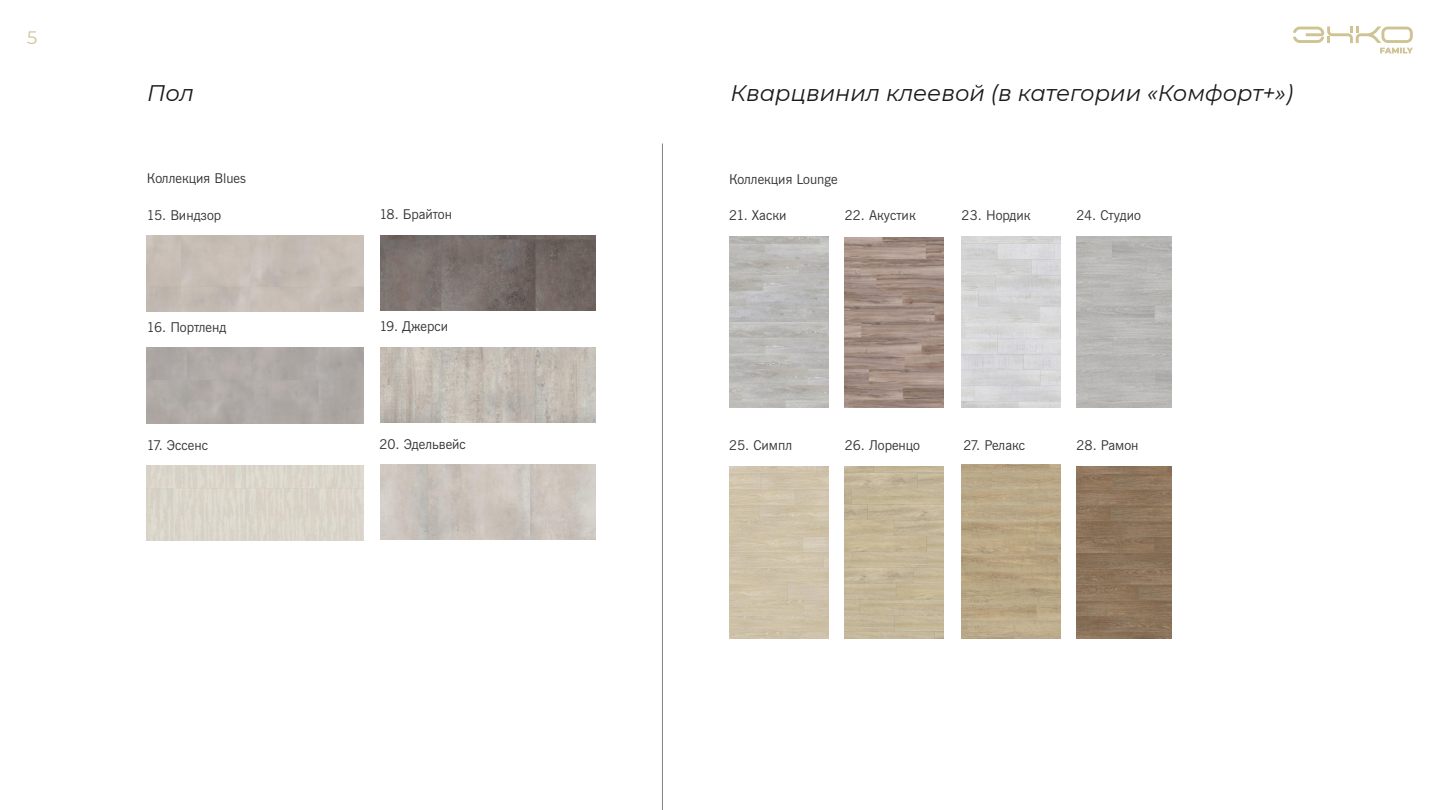
<style>
.page{position:relative;width:1440px;height:810px;background:#fff}
.page>*{position:absolute;margin:0;border:0;box-sizing:border-box;transform-origin:0 0}
.t1{font:italic 22.5px "Montserrat";color:#1a1a1a}
.t2{font:18px "Montserrat";color:#cfc393}
.t3{font:13.5px "News Gothic BT";color:#333}
</style>
<div class="page">
<svg style="left:1293px;top:26px;width:120px;height:27px"></svg>
<div style="left:147px;top:465px;width:216px;height:76px;background:#dad4c9"></div>
<img style="left:380px;top:235px;width:216px;height:75px">
<img style="left:380px;top:347px;width:216px;height:75px">
<img style="left:380px;top:464px;width:216px;height:76px">
<hr style="left:662px;top:144px;width:1px;height:666px;background:#808080">
<img style="left:845px;top:238px;width:99px;height:169px">
<img style="left:845px;top:467px;width:99px;height:171px">
<img style="left:962px;top:237px;width:99px;height:170px">
<img style="left:962px;top:464px;width:99px;height:174px">
<img style="left:1077px;top:237px;width:94px;height:170px">
<img style="left:1077px;top:467px;width:94px;height:171px">
<img style="left:729px;top:237px;width:99px;height:170px">
<img style="left:729px;top:467px;width:99px;height:171px">
<h2 class="t2" style="left:27px;top:25px;width:12px">5</h2>
<h1 class="t1" style="left:147px;top:78px;width:49px">Пол</h1>
<p class="t3" style="left:147px;top:170px;width:101px">Коллекция Blues</p>
<p class="t3" style="left:147px;top:207px;width:76px">15. Виндзор</p>
<p class="t3" style="left:147px;top:319px;width:81px">16. Портленд</p>
<p class="t3" style="left:147px;top:437px;width:63px">17. Эссенс</p>
<p class="t3" style="left:379px;top:206px;width:74px">18. Брайтон</p>
<p class="t3" style="left:379px;top:318px;width:70px">19. Джерси</p>
<p class="t3" style="left:379px;top:436px;width:88px">20. Эдельвейс</p>
<h1 class="t1" style="left:730px;top:78px;width:564px">Кварцвинил клеевой (в категории «Комфорт+»)</h1>
<p class="t3" style="left:729px;top:171px;width:110px">Коллекция Lounge</p>
<p class="t3" style="left:729px;top:207px;width:59px">21. Хаски</p>
<p class="t3" style="left:845px;top:207px;width:73px">22. Акустик</p>
<p class="t3" style="left:962px;top:207px;width:70px">23. Нордик</p>
<p class="t3" style="left:1077px;top:207px;width:66px">24. Студио</p>
<p class="t3" style="left:729px;top:437px;width:65px">25. Симпл</p>
<p class="t3" style="left:845px;top:437px;width:77px">26. Лоренцо</p>
<p class="t3" style="left:963px;top:437px;width:63px">27. Релакс</p>
<p class="t3" style="left:1077px;top:437px;width:64px">28. Рамон</p>
</div>
